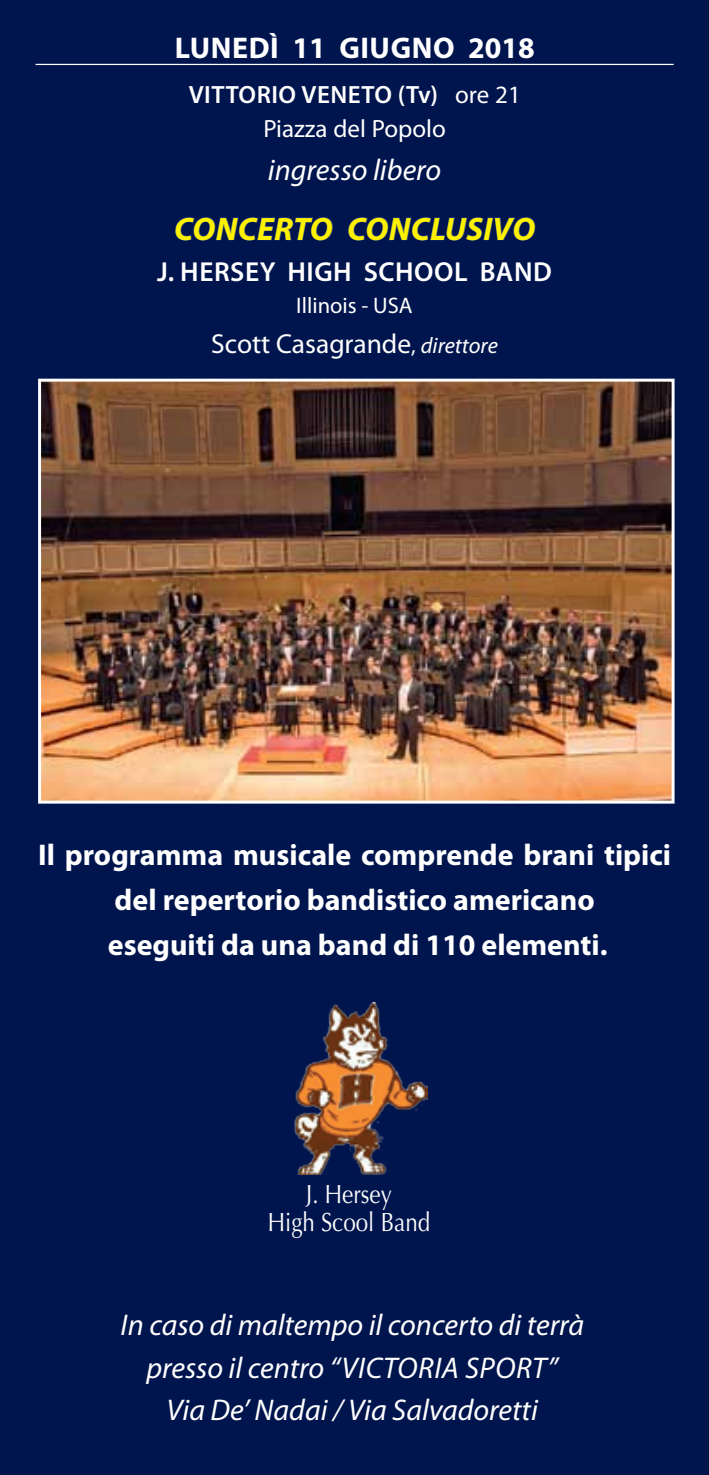
<style>
.page{position:relative;width:709px;height:1475px;background:#fff}
.page>*{position:absolute;margin:0;border:0;box-sizing:border-box;transform-origin:0 0}
.t1{font:italic 700 32.5px "Myriad Pro";letter-spacing:.01em;color:#fff200}
.t2{font:700 30px/45px "Myriad Pro";color:#fff;text-align:center}
.t3{font:italic 30px/42px "Myriad Pro";color:#fff;text-align:center}
.t4{font:27.5px "Myriad Pro";color:#fff}
.t5{font:600 27.5px "Myriad Pro";letter-spacing:.02em;color:#fff}
.t6{font:26.25px/28px "Optima";color:#fff;text-align:center;scale:.85 1}
.t7{font:25px/34.2px "Myriad Pro";color:#fff;text-align:center}
.t8{font:22.5px "Myriad Pro";color:#fff}
.s1{font-weight:600}
.s2{font-size:22.5px}
.s3{font-style:italic;font-size:22.5px}
</style>
<div class="page">
<div style="left:0;top:0;width:709px;height:1474px;background:#00154d"></div>
<hr style="left:36px;top:64px;width:637px;height:1px;background:#fff">
<svg style="left:175px;top:217px;width:158px;height:24px"></svg>
<svg style="left:348px;top:217px;width:187px;height:24px"></svg>
<img style="left:42px;top:382px;width:628px;height:417px">
<div style="left:38px;top:378px;width:636px;height:425px;border:3px solid #fff"></div>
<img style="left:294px;top:1002px;width:134px;height:172px">
<p class="t2" style="left:175px;top:24px;width:238px">LUNedì 11 giugno</p>
<p class="t2" style="left:468px;top:24px;width:68px">2018</p>
<p class="t7" style="left:189px;top:77px;width:333px"><span class="s1">VITTORIO VENETO (Tv)</span> ore 21<br>Piazza del Popolo</p>
<p class="t3" style="left:268px;top:148px;width:175px">ingresso libero</p>
<p class="t1" style="left:174px;top:208px;width:363px">CONCERTO CONCLUSIVO</p>
<p class="t5" style="left:157px;top:254px;width:396px">J. HERSEY HIGH SCHOOL BAND</p>
<p class="t8" style="left:296px;top:292px;width:118px">Illinois - USA</p>
<p class="t4" style="left:211px;top:327px;width:288px">Scott Casagrande<span class="s2">,</span> <span class="s3">direttore</span></p>
<p class="t2" style="left:38px;top:830px;width:634px">Il programma musicale comprende brani tipici del repertorio bandistico americano<br>eseguiti da una band di 110 elementi.</p>
<p class="t6" style="left:268px;top:1180px;width:193px">J. Hersey<br>High Scool Band</p>
<p class="t3" style="left:121px;top:1303px;width:465px">In caso di maltempo il concerto di terrà presso il centro “Victoria Sport”<br>Via De’ Nadai / Via Salvadoretti</p>
</div>
